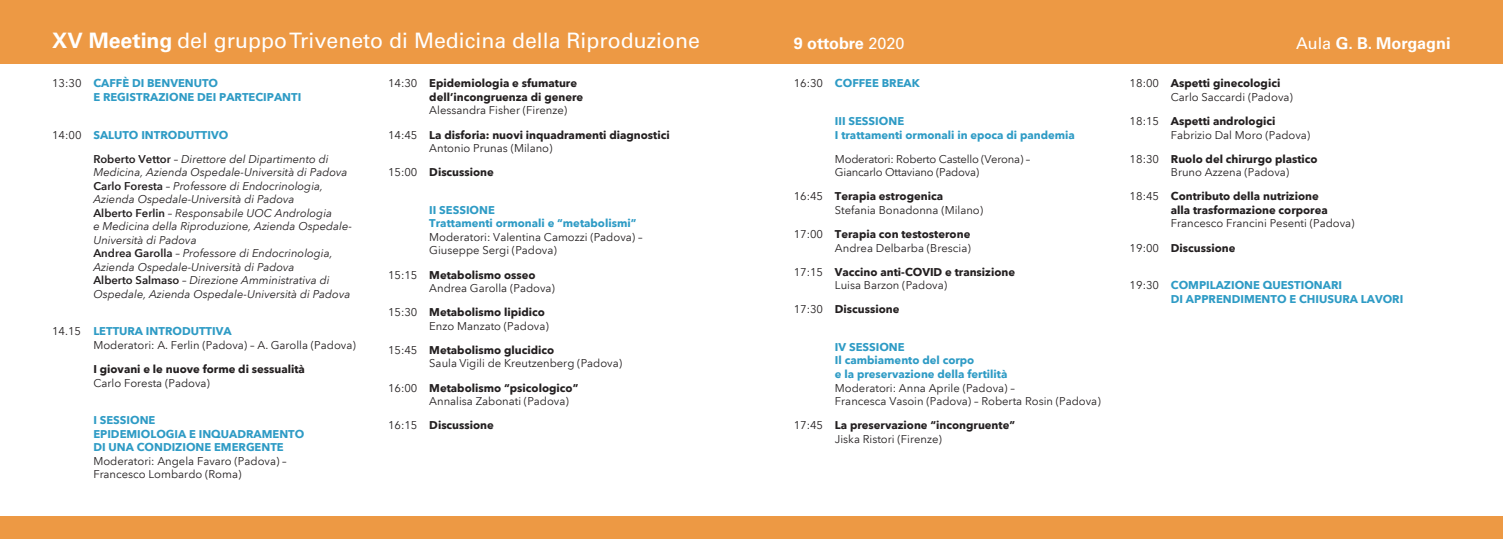
<style>
.page{position:relative;width:1503px;height:539px;background:#fff}
.page>*{position:absolute;margin:0;border:0;box-sizing:border-box;transform-origin:0 0}
.t1{font:21.25px "Univers LT Std";color:#fff}
.t2{font:700 16.25px "Univers LT Std";color:#fff}
.t3{font:11.25px/13.5px "Avenir Next LT Pro";color:#231f20}
.t4{font:700 11.25px/13.5px "Avenir Next LT Pro";color:#231f20}
.t5{font:italic 11.25px/13.5px "Avenir Next LT Pro";color:#231f20}
.t6{font:700 11.25px/13.5px "Avenir Next LT Pro";color:#2e9bc5}
.t7{font:11.25px/13.5px "Avenir Next LT Pro";letter-spacing:-.02em;color:#231f20}
.s1{font-weight:700}
.s2{font-weight:400}
.s3{font-weight:400;color:#231f20}
.s4{font-weight:600;font-style:normal}
.s5{font-style:normal}
.s6{font-weight:700;color:#2e9bc5}
</style>
<div class="page">
<div style="left:0;top:0;width:1502px;height:64px;background:#ed9944"></div>
<div style="left:0;top:516px;width:1502px;height:23px;background:#ed9944"></div>
<p class="t1" style="left:52px;top:28px;width:649px"><span class="s1">XV Meeting</span> del gruppo Triveneto di Medicina della Riproduzione</p>
<p class="t2" style="left:793px;top:33px;width:112px">9 ottobre <span class="s2">2020</span></p>
<p class="t2" style="left:1296px;top:33px;width:156px"><span class="s2">Aula</span> G. B. Morgagni</p>
<p class="t6" style="left:93px;top:77px;width:209px;text-indent:-41px"><span class="s3">13:30</span> CAFFÈ DI BENVENUTO<br>E REGISTRAZIONE DEI PARTECIPANTI</p>
<p class="t6" style="left:52px;top:128px;width:178px"><span class="s3">14:00</span> SALUTO INTRODUTTIVO</p>
<p class="t5" style="left:93px;top:152px;width:260px"><span class="s4">Roberto Vettor</span> <span class="s5">–</span> Direttore del Dipartimento di Medicina, Azienda Ospedale-Università di Padova <span class="s4">Carlo Foresta</span> <span class="s5">–</span> Professore di Endocrinologia, Azienda Ospedale-Università di Padova<br><span class="s4">Alberto Ferlin</span> <span class="s5">–</span> Responsabile UOC Andrologia<br>e Medicina della Riproduzione, Azienda Ospedale-Università di Padova<br><span class="s4">Andrea Garolla</span> <span class="s5">–</span> Professore di Endocrinologia, Azienda Ospedale-Università di Padova<br><span class="s4">Alberto Salmaso</span> <span class="s5">–</span> Direzione Amministrativa di Ospedale, Azienda Ospedale-Università di Padova</p>
<p class="t3" style="left:93px;top:325px;width:264px;text-indent:-41px">14.15 <span class="s6">LETTURA INTRODUTTIVA<br></span>Moderatori: A. Ferlin (Padova) – A. Garolla (Padova)</p>
<p class="t4" style="left:93px;top:362px;width:213px">I giovani e le nuove forme di sessualità<br><span class="s2">Carlo Foresta (Padova)</span></p>
<p class="t6" style="left:93px;top:413px;width:212px">I SESSIONE<br>EPIDEMIOLOGIA E INQUADRAMENTO<br>DI UNA CONDIZIONE EMERGENTE<br><span class="s3">Moderatori: Angela Favaro (Padova) –<br>Francesco Lombardo (Roma)</span></p>
<p class="t4" style="left:429px;top:77px;width:155px;text-indent:-41px"><span class="s2">14:30</span> Epidemiologia e sfumature dell’incongruenza di genere<br><span class="s2">Alessandra Fisher (Firenze)</span></p>
<p class="t4" style="left:429px;top:128px;width:242px;text-indent:-41px"><span class="s2">14:45</span> La disforia: nuovi inquadramenti diagnostici<br><span class="s2">Antonio Prunas (Milano)</span></p>
<p class="t4" style="left:388px;top:165px;width:107px"><span class="s2">15:00</span> Discussione</p>
<p class="t3" style="left:429px;top:203px;width:215px"><span class="s6">II SESSIONE<br>Trattamenti ormonali e “metabolismi”<br></span>Moderatori: Valentina Camozzi (Padova) –<br>Giuseppe Sergi (Padova)</p>
<p class="t3" style="left:429px;top:268px;width:127px;text-indent:-41px">15:15 <span class="s1">Metabolismo osseo<br></span>Andrea Garolla (Padova)</p>
<p class="t3" style="left:429px;top:305px;width:121px;text-indent:-41px">15:30 <span class="s1">Metabolismo lipidico<br></span>Enzo Manzato (Padova)</p>
<p class="t3" style="left:429px;top:343px;width:194px;text-indent:-41px">15:45 <span class="s1">Metabolismo glucidico<br></span>Saula Vigili de Kreutzenberg (Padova)</p>
<p class="t3" style="left:429px;top:381px;width:151px;text-indent:-41px">16:00 <span class="s1">Metabolismo “psicologico”<br></span>Annalisa Zabonati (Padova)</p>
<p class="t4" style="left:388px;top:418px;width:107px"><span class="s2">16:15</span> Discussione</p>
<p class="t6" style="left:793px;top:77px;width:128px"><span class="s3">16:30</span> COFFEE BREAK</p>
<p class="t6" style="left:835px;top:114px;width:241px">III SESSIONE<br>I trattamenti ormonali in epoca di pandemia</p>
<p class="t7" style="left:835px;top:152px;width:197px">Moderatori: Roberto Castello (Verona) –<br>Giancarlo Ottaviano (Padova)</p>
<p class="t3" style="left:835px;top:190px;width:150px;text-indent:-41px">16:45 <span class="s1">Terapia estrogenica<br></span>Stefania Bonadonna (Milano)</p>
<p class="t3" style="left:793px;top:227px;width:178px;text-align:right">17:00 <span class="s1">Terapia con testosterone<br></span>Andrea Delbarba (Brescia)</p>
<p class="t4" style="left:835px;top:265px;width:182px;text-indent:-41px"><span class="s2">17:15</span> Vaccino anti-COVID e transizione<br><span class="s2">Luisa Barzon (Padova)</span></p>
<p class="t4" style="left:793px;top:302px;width:107px"><span class="s2">17:30</span> Discussione</p>
<p class="t3" style="left:835px;top:340px;width:267px"><span class="s6">IV SESSIONE<br>Il cambiamento del corpo<br>e la preservazione della fertilità<br></span>Moderatori: Anna Aprile (Padova) –<br>Francesca Vasoin (Padova) – Roberta Rosin (Padova)</p>
<p class="t4" style="left:835px;top:418px;width:182px;text-indent:-41px"><span class="s2">17:45</span> La preservazione “incongruente”<br><span class="s2">Jiska Ristori (Firenze)</span></p>
<p class="t3" style="left:1170px;top:77px;width:123px;text-indent:-41px">18:00 <span class="s1">Aspetti ginecologici<br></span>Carlo Saccardi (Padova)</p>
<p class="t3" style="left:1170px;top:114px;width:141px;text-indent:-41px">18:15 <span class="s1">Aspetti andrologici<br></span>Fabrizio Dal Moro (Padova)</p>
<p class="t3" style="left:1170px;top:152px;width:148px;text-indent:-41px">18:30 <span class="s1">Ruolo del chirurgo plastico<br></span>Bruno Azzena (Padova)</p>
<p class="t4" style="left:1170px;top:189px;width:185px;text-indent:-41px"><span class="s2">18:45</span> Contributo della nutrizione<br>alla trasformazione corporea<br><span class="s2">Francesco Francini Pesenti (Padova)</span></p>
<p class="t4" style="left:1129px;top:241px;width:107px"><span class="s2">19:00</span> Discussione</p>
<p class="t6" style="left:1170px;top:278px;width:234px;text-indent:-41px"><span class="s3">19:30</span> COMPILAZIONE QUESTIONARI<br>DI APPRENDIMENTO E CHIUSURA LAVORI</p>
</div>
